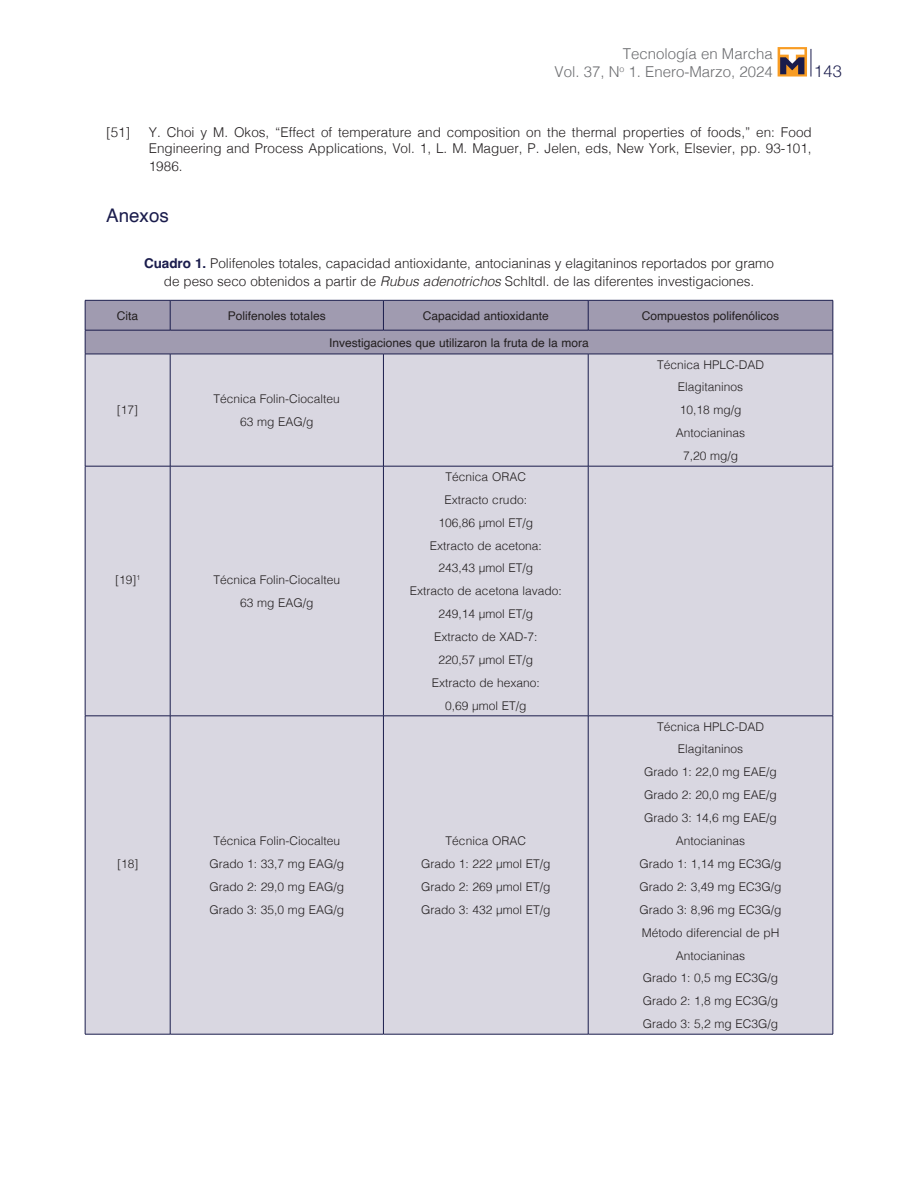
<style>
.page{position:relative;width:918px;height:1188px;background:#fff}
.page>*{position:absolute;margin:0;border:0;box-sizing:border-box;transform-origin:0 0}
.t1{font:18.75px "Helvetica";color:#1a1c4c}
.t2{font:300 16.5px "Helvetica Neue";color:#1a1c4c}
.t3{font:300 15px/18px "Helvetica";color:#6c6d70;text-align:right}
.t4{font:300 13.5px/15.8px "Helvetica";letter-spacing:-.005em;color:#231f20}
.t5{font:300 12px/23px "Helvetica";color:#231f20;text-align:center}
.t6{font:12px "Helvetica";color:#231f20}
.s1{font-weight:700;color:#1a1c4c}
.s2{font-style:italic}
</style>
<div class="page">
<svg style="left:811px;top:49px;width:1px;height:28px"></svg>
<svg style="left:778px;top:47px;width:29px;height:30px"></svg>
<svg style="left:780px;top:49px;width:24px;height:25px"></svg>
<div style="left:86px;top:355px;width:747px;height:679px;background:#d9d7e1"></div>
<hr style="left:85px;top:354px;width:1px;height:112px;background:#1a1c4c">
<hr style="left:170px;top:354px;width:1px;height:112px;background:#1a1c4c">
<hr style="left:383px;top:354px;width:1px;height:112px;background:#1a1c4c">
<hr style="left:588px;top:354px;width:1px;height:112px;background:#1a1c4c">
<hr style="left:833px;top:354px;width:1px;height:112px;background:#1a1c4c">
<hr style="left:85px;top:466px;width:85px;height:1px;background:#1a1c4c">
<hr style="left:85px;top:466px;width:1px;height:250px;background:#1a1c4c">
<hr style="left:170px;top:466px;width:213px;height:1px;background:#1a1c4c">
<hr style="left:170px;top:466px;width:1px;height:250px;background:#1a1c4c">
<hr style="left:383px;top:466px;width:205px;height:1px;background:#1a1c4c">
<hr style="left:383px;top:466px;width:1px;height:250px;background:#1a1c4c">
<hr style="left:588px;top:466px;width:245px;height:1px;background:#1a1c4c">
<hr style="left:588px;top:466px;width:1px;height:250px;background:#1a1c4c">
<hr style="left:833px;top:466px;width:1px;height:250px;background:#1a1c4c">
<hr style="left:85px;top:716px;width:85px;height:1px;background:#1a1c4c">
<hr style="left:85px;top:716px;width:1px;height:318px;background:#1a1c4c">
<hr style="left:170px;top:716px;width:213px;height:1px;background:#1a1c4c">
<hr style="left:170px;top:716px;width:1px;height:318px;background:#1a1c4c">
<hr style="left:383px;top:716px;width:205px;height:1px;background:#1a1c4c">
<hr style="left:383px;top:716px;width:1px;height:318px;background:#1a1c4c">
<hr style="left:588px;top:716px;width:245px;height:1px;background:#1a1c4c">
<hr style="left:588px;top:716px;width:1px;height:318px;background:#1a1c4c">
<hr style="left:833px;top:716px;width:1px;height:318px;background:#1a1c4c">
<hr style="left:85px;top:1034px;width:85px;height:1px;background:#1a1c4c">
<hr style="left:170px;top:1034px;width:213px;height:1px;background:#1a1c4c">
<hr style="left:383px;top:1034px;width:205px;height:1px;background:#1a1c4c">
<hr style="left:588px;top:1034px;width:245px;height:1px;background:#1a1c4c">
<svg style="left:85px;top:300px;width:749px;height:54px"></svg>
<hr style="left:85px;top:354px;width:85px;height:1px;background:#1a1c4c">
<hr style="left:170px;top:354px;width:213px;height:1px;background:#1a1c4c">
<hr style="left:383px;top:354px;width:205px;height:1px;background:#1a1c4c">
<hr style="left:588px;top:354px;width:245px;height:1px;background:#1a1c4c">
<p class="t3" style="left:555px;top:43px;width:220px">Tecnología en Marcha<br>Vol. 37, N<sup>o</sup> 1. Enero-Marzo, 2024</p>
<h2 class="t2" style="left:814px;top:57px;width:29px">143</h2>
<p class="t4" style="left:106px;top:124px;width:26px">[51]</p>
<p class="t4" style="left:149px;top:124px;width:664px">Y. Choi y M. Okos, “Effect of temperature and composition on the thermal properties of foods,” en: Food<br>Engineering and Process Applications, Vol. 1, L. M. Maguer, P. Jelen, eds, New York, Elsevier, pp. 93-101,</p>
<p class="t4" style="left:149px;top:157px;width:35px">1986.</p>
<h1 class="t1" style="left:106px;top:201px;width:64px">Anexos</h1>
<p class="t4" style="left:144px;top:253px;width:631px;line-height:18px;text-align:center"><span class="s1">Cuadro 1.</span> Polifenoles totales, capacidad antioxidante, antocianinas y elagitaninos reportados por gramo de peso seco obtenidos a partir de <span class="s2">Rubus adenotrichos</span> Schltdl. de las diferentes investigaciones.</p>
<p class="t6" style="left:117px;top:306px;width:23px">Cita</p>
<p class="t6" style="left:228px;top:306px;width:99px">Polifenoles totales</p>
<p class="t6" style="left:423px;top:306px;width:127px">Capacidad antioxidante</p>
<p class="t6" style="left:642px;top:306px;width:139px">Compuestos polifenólicos</p>
<p class="t6" style="left:329px;top:333px;width:261px">Investigaciones que utilizaron la fruta de la mora</p>
<p class="t5" style="left:117px;top:398px;width:23px">[17]</p>
<p class="t5" style="left:214px;top:386px;width:128px">Técnica Folin-Ciocalteu<br>63 mg EAG/g</p>
<p class="t5" style="left:115px;top:567px;width:27px">[19]<sup>1</sup></p>
<p class="t5" style="left:214px;top:567px;width:128px">Técnica Folin-Ciocalteu<br>63 mg EAG/g</p>
<p class="t5" style="left:410px;top:464px;width:153px">Técnica ORAC<br>Extracto crudo:<br>106,86 µmol ET/g<br>Extracto de acetona:<br>243,43 µmol ET/g<br>Extracto de acetona lavado:<br>249,14 µmol ET/g<br>Extracto de XAD-7:<br>220,57 µmol ET/g<br>Extracto de hexano:<br>0,69 µmol ET/g</p>
<p class="t5" style="left:117px;top:851px;width:23px">[18]</p>
<p class="t5" style="left:209px;top:828px;width:136px">Técnica Folin-Ciocalteu<br>Grado 1: 33,7 mg EAG/g<br>Grado 2: 29,0 mg EAG/g<br>Grado 3: 35,0 mg EAG/g</p>
<p class="t5" style="left:421px;top:828px;width:131px">Técnica ORAC<br>Grado 1: 222 µmol ET/g<br>Grado 2: 269 µmol ET/g<br>Grado 3: 432 µmol ET/g</p>
<p class="t5" style="left:657px;top:352px;width:109px">Técnica HPLC-DAD<br>Elagitaninos<br>10,18 mg/g<br>Antocianinas<br>7,20 mg/g</p>
<p class="t5" style="left:640px;top:714px;width:144px">Técnica HPLC-DAD<br>Elagitaninos<br>Grado 1: 22,0 mg EAE/g<br>Grado 2: 20,0 mg EAE/g<br>Grado 3: 14,6 mg EAE/g<br>Antocianinas<br>Grado 1: 1,14 mg EC3G/g<br>Grado 2: 3,49 mg EC3G/g<br>Grado 3: 8,96 mg EC3G/g<br>Método diferencial de pH<br>Antocianinas<br>Grado 1: 0,5 mg EC3G/g<br>Grado 2: 1,8 mg EC3G/g<br>Grado 3: 5,2 mg EC3G/g</p>
</div>
